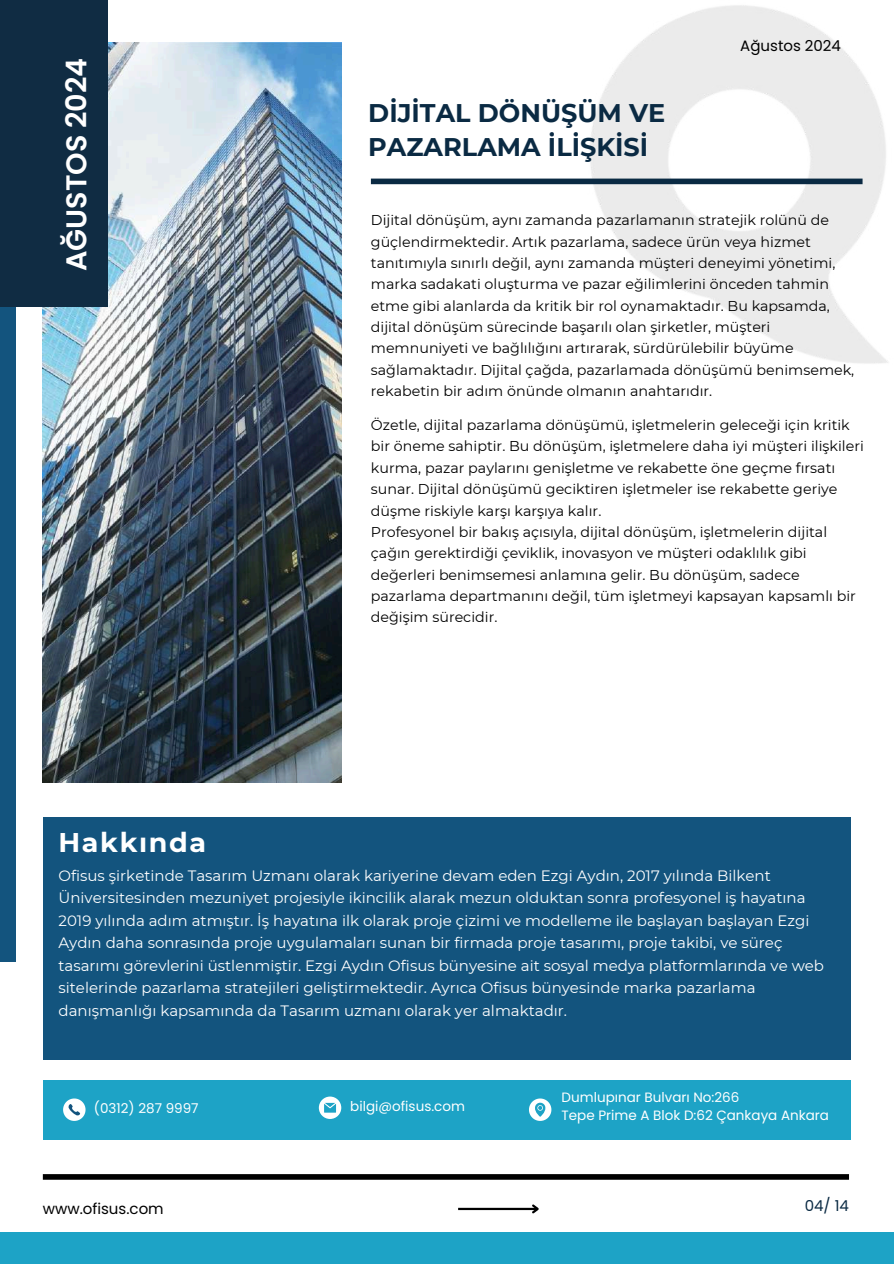
<style>
.page{position:relative;width:894px;height:1264px;background:#fff}
.page>*{position:absolute;margin:0;border:0;box-sizing:border-box;transform-origin:0 0}
.t1{font:600 28.65px "Poppins";color:#fff}
.t2{font:700 27px "Montserrat";letter-spacing:.06em;color:#fff}
.t3{font:700 25.5px/34.8px "Montserrat";color:#0a2a43}
.t4{font:15px/22.5px "Montserrat";color:#fff}
.t5{font:15px "Poppins";color:#000}
.t6{font:15px "Poppins";color:#0a2a43}
.t7{font:14.25px/21.3px "Montserrat";color:#000}
.t8{font:13.5px/18px "Poppins";color:#fff}
</style>
<div class="page">
<img style="left:43px;top:43px;width:298px;height:739px">
<div style="left:43px;top:817px;width:807px;height:242px;background:#13547e"></div>
<div style="left:43px;top:1080px;width:807px;height:59px;background:#1da3c6"></div>
<div style="left:371px;top:178px;width:491px;height:6px;background:#0a2a43"></div>
<div style="left:43px;top:1174px;width:805px;height:5px;background:#000"></div>
<hr style="left:458px;top:1207px;width:79px;height:2px;background:#000">
<svg style="left:530px;top:1204px;width:9px;height:10px"></svg>
<svg style="left:63px;top:1098px;width:22px;height:22px"></svg>
<svg style="left:319px;top:1096px;width:22px;height:22px"></svg>
<svg style="left:529px;top:1098px;width:22px;height:22px"></svg>
<div style="left:0;top:164px;width:15px;height:798px;background:#13547e"></div>
<div style="left:0;top:0;width:107px;height:306px;background:#102c43"></div>
<div style="left:0;top:1231px;width:893px;height:32px;background:#1da3c6"></div>
<h1 class="t1" style="left:56px;top:271px;width:215px;rotate:-90deg">AĞUSTOS 2024</h1>
<h2 class="t2" style="left:58px;top:825px;width:149px">Hakkında</h2>
<h3 class="t3" style="left:368px;top:95px;width:298px">DİJİTAL DÖNÜŞÜM VE<br>PAZARLAMA İLİŞKİSİ</h3>
<p class="t5" style="left:740px;top:35px;width:102px">Ağustos 2024</p>
<p class="t7" style="left:371px;top:209px;width:485px">Dijital dönüşüm, aynı zamanda pazarlamanın strateji k rolünü de güçlendi rmektedi r. Artık pazarlama, sadece ürün veya hizmet tanıtımıyla sınırlı deği l, aynı zamanda müşteri deneyi mi yöneti mi, marka sadakati oluşturma ve pazar eği li mleri ni önceden tahmi n etme gi bi alanlarda da kriti k bi r rol oynamaktadır. Bu kapsamda, dijital dönüşüm süreci nde başarılı olan şi rketler, müşteri memnuniyeti ve bağlılığını artırarak, sürdürülebilir büyüme sağlamaktadır. Dijital çağda, pazarlamada dönüşümü beni msemek, rekabetin bir adım önünde olmanın anahtarıdır.</p>
<p class="t7" style="left:371px;top:414px;width:492px">Özetle, dijital pazarlama dönüşümü, işletmeleri n geleceği içi n kriti k bi r öneme sahi pti r. Bu dönüşüm, işletmelere daha iyi müşteri i lişki leri kurma, pazar paylarını genişletme ve rekabette öne geçme fırsatı sunar. Dijital dönüşümü geci kti ren işletmeler ise rekabette geriye düşme riskiyle karşı karşıya kalır.<br>Profesyonel bi r bakış açısıyla, dijital dönüşüm, işletmeleri n dijital çağın gerekti rdiği çevi kli k, i novasyon ve müşteri odaklılık gi bi değerleri beni msemesi anlamına geli r. Bu dönüşüm, sadece pazarlama departmanını deği l, tüm işletmeyi kapsayan kapsamlı bi r değişi m sürecidi r.</p>
<p class="t4" style="left:58px;top:864px;width:766px">Ofisus şi rketi nde Tasarım Uzmanı olarak kariyeri ne devam eden Ezgi Aydın, 2017 yılında Bi lkent Üniversitesi nden mezuniyet projesiyle i ki nci li k alarak mezun olduktan sonra profesyonel iş hayatına 2019 yılında adım atmıştır. İş hayatına i lk olarak proje çizi mi ve modelleme i le başlayan başlayan Ezgi Aydın daha sonrasında proje uygulamaları sunan bi r fi rmada proje tasarımı, proje taki bi, ve süreç tasarımı görevleri ni üstlenmişti r. Ezgi Aydın Ofisus bünyesi ne ait sosyal medya platformlarında ve web siteleri nde pazarlama strateji leri gelişti rmektedi r. Ayrıca Ofisus bünyesi nde marka pazarlama danışmanlığı kapsamında da Tasarım uzmanı olarak yer almaktadır.</p>
<p class="t8" style="left:94px;top:1099px;width:106px">(0312) 287 9997</p>
<p class="t8" style="left:350px;top:1097px;width:116px">bilgi@ofisus.com</p>
<p class="t8" style="left:561px;top:1088px;width:269px">Dumlupınar Bulvarı No:266<br>Tepe Prime A Blok D:62 Çankaya Ankara</p>
<p class="t5" style="left:43px;top:1197px;width:122px">www.ofisus.com</p>
<p class="t6" style="left:804px;top:1195px;width:46px">04/ 14</p>
</div>
